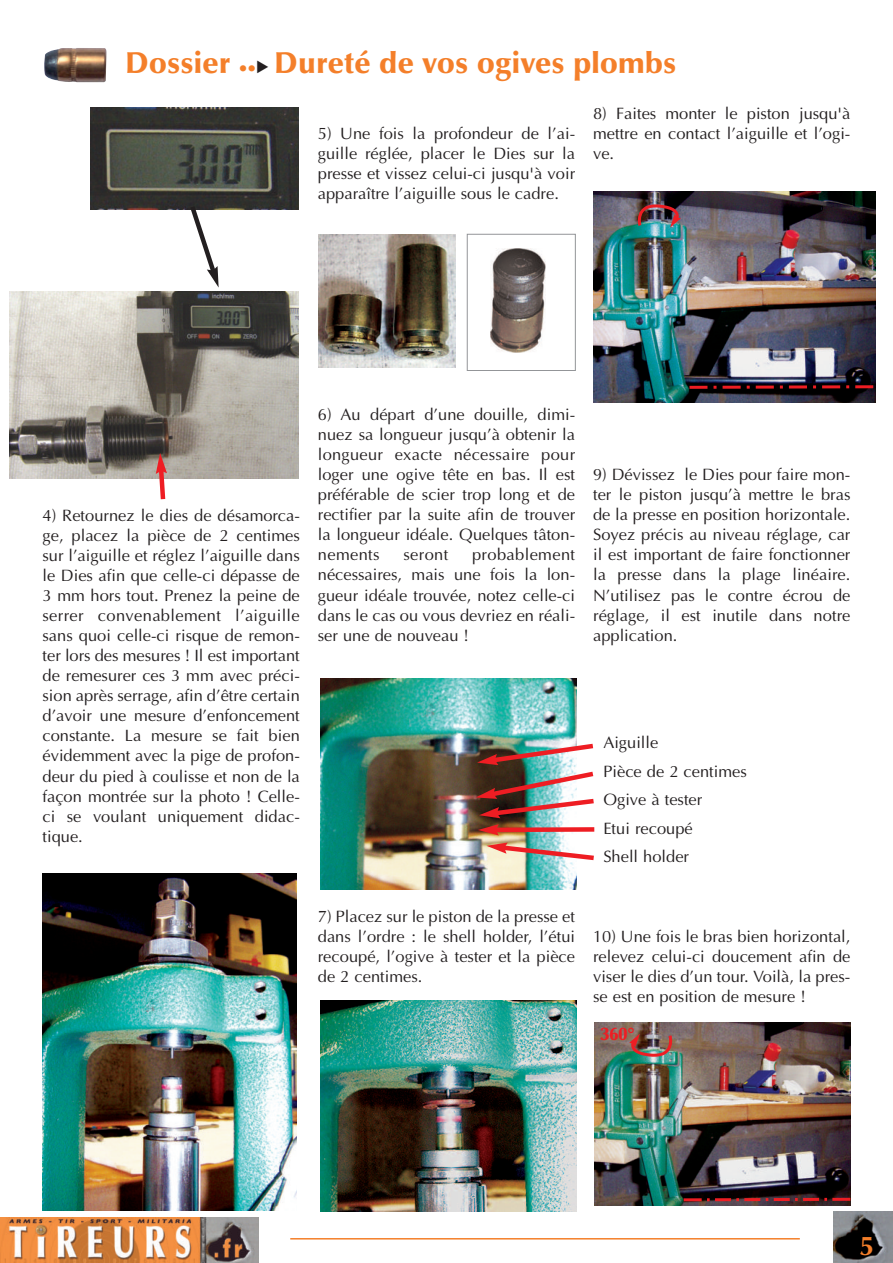
<style>
.page{position:relative;width:893px;height:1263px;background:#fff}
.page>*{position:absolute;margin:0;border:0;box-sizing:border-box;transform-origin:0 0}
.t1{font:900 30px "Optima";color:#f47f2a}
.t2{font:700 27px "Optima";color:#f47f2a}
.t3{font:900 18px "Optima";color:#ee1d23}
.t4{font:16.5px/20.1px "Optima";color:#231f20;text-align:justify}
.s1{font-family:"Lucida Grande";font-weight:400;font-size:15px}
.s2{font-family:"Lucida Grande";font-weight:400;font-size:15px;color:#231f20}
</style>
<div class="page">
<img style="left:44px;top:48px;width:63px;height:35px">
<img style="left:834px;top:1212px;width:59px;height:51px">
<img style="left:0;top:1218px;width:258px;height:45px">
<hr style="left:290px;top:1238px;width:510px;height:1px;background:#f47f2a">
<img style="left:10px;top:291px;width:289px;height:187px">
<img style="left:43px;top:873px;width:254px;height:337px">
<img style="left:321px;top:678px;width:255px;height:212px">
<img style="left:320px;top:1000px;width:256px;height:212px">
<img style="left:593px;top:191px;width:282px;height:212px">
<img style="left:594px;top:1023px;width:256px;height:183px">
<img style="left:319px;top:234px;width:136px;height:134px">
<div style="left:467px;top:234px;width:109px;height:137px;border:1px solid #939598"></div>
<img style="left:490px;top:248px;width:56px;height:105px">
<img style="left:91px;top:107px;width:208px;height:102px">
<svg style="left:187px;top:201px;width:32px;height:87px"></svg>
<svg style="left:156px;top:453px;width:12px;height:47px"></svg>
<img style="left:476px;top:741px;width:118px;height:77px">
<svg style="left:478px;top:824px;width:117px;height:11px"></svg>
<svg style="left:486px;top:842px;width:108px;height:21px"></svg>
<svg style="left:634px;top:204px;width:47px;height:24px"></svg>
<svg style="left:707px;top:385px;width:148px;height:4px"></svg>
<hr style="left:689px;top:386px;width:18px;height:3px;background:#ee1d23">
<hr style="left:855px;top:385px;width:18px;height:3px;background:#ee1d23">
<svg style="left:629px;top:1033px;width:47px;height:24px"></svg>
<svg style="left:702px;top:1198px;width:130px;height:3px"></svg>
<hr style="left:684px;top:1198px;width:18px;height:3px;background:#ee1d23">
<hr style="left:832px;top:1198px;width:18px;height:3px;background:#ee1d23">
<h1 class="t1" style="left:126px;top:51px;width:552px">Dossier <span class="s1">●●</span><span class="s2">▶</span> Dureté de vos ogives plombs</h1>
<p class="t4" style="left:318px;top:123px;width:259px">5) Une fois la profondeur de l’ai&shy;guille réglée, placer le Dies sur la presse et vissez celui-ci jusqu'à voir apparaître l’aiguille sous le cadre.</p>
<p class="t4" style="left:593px;top:103px;width:259px">8) Faites monter le piston jusqu'à mettre en contact l’aiguille et l’ogi&shy;ve.</p>
<p class="t4" style="left:43px;top:505px;width:259px">4) Retournez le dies de désamorca&shy;ge, placez la pièce de 2 centimes sur l’aiguille et réglez l’aiguille dans le Dies afin que celle-ci dépasse de 3 mm hors tout. Prenez la peine de serrer convenablement l’aiguille sans quoi celle-ci risque de remon&shy;ter lors des mesures ! Il est important de remesurer ces 3 mm avec préci&shy;sion après serrage, afin d’être certain d’avoir une mesure d’enfoncement constante. La mesure se fait bien évidemment avec la pige de profon&shy;deur du pied à coulisse et non de la façon montrée sur la photo ! Celle&shy;ci se voulant uniquement didac&shy;tique.</p>
<p class="t4" style="left:318px;top:404px;width:259px">6) Au départ d’une douille, dimi&shy;nuez sa longueur jusqu’à obtenir la longueur exacte nécessaire pour loger une ogive tête en bas. Il est préférable de scier trop long et de rectifier par la suite afin de trouver la longueur idéale. Quelques tâton&shy;nements</p>
<p class="t4" style="left:318px;top:545px;width:259px;text-indent:154px">probablement nécessaires, mais une fois la lon&shy;gueur idéale trouvée, notez celle-ci dans le cas ou vous devriez en réali&shy;ser une de nouveau !</p>
<p class="t4" style="left:403px;top:545px;width:46px">seront</p>
<p class="t4" style="left:593px;top:464px;width:259px">9) Dévissez le Dies pour faire mon&shy;ter le piston jusqu’à mettre le bras de la presse en position horizontale.<br>Soyez précis au niveau réglage, car il est important de faire fonctionner la presse dans la plage linéaire.<br>N’utilisez pas le contre écrou de réglage, il est inutile dans notre application.</p>
<p class="t4" style="left:603px;top:728px;width:145px;line-height:28.5px;text-align:left">Aiguille<br>Pièce de 2 centimes<br>Ogive à tester<br>Etui recoupé<br>Shell holder</p>
<p class="t4" style="left:318px;top:906px;width:259px">7) Placez sur le piston de la presse et dans l’ordre : le shell holder, l’étui recoupé, l’ogive à tester et la pièce de 2 centimes.</p>
<p class="t4" style="left:593px;top:926px;width:259px">10) Une fois le bras bien horizontal, relevez celui-ci doucement afin de viser le dies d’un tour. Voilà, la pres&shy;se est en position de mesure !</p>
<p class="t3" style="left:600px;top:1026px;width:36px">360°</p>
<h2 class="t2" style="left:859px;top:1230px;width:17px">5</h2>
</div>
